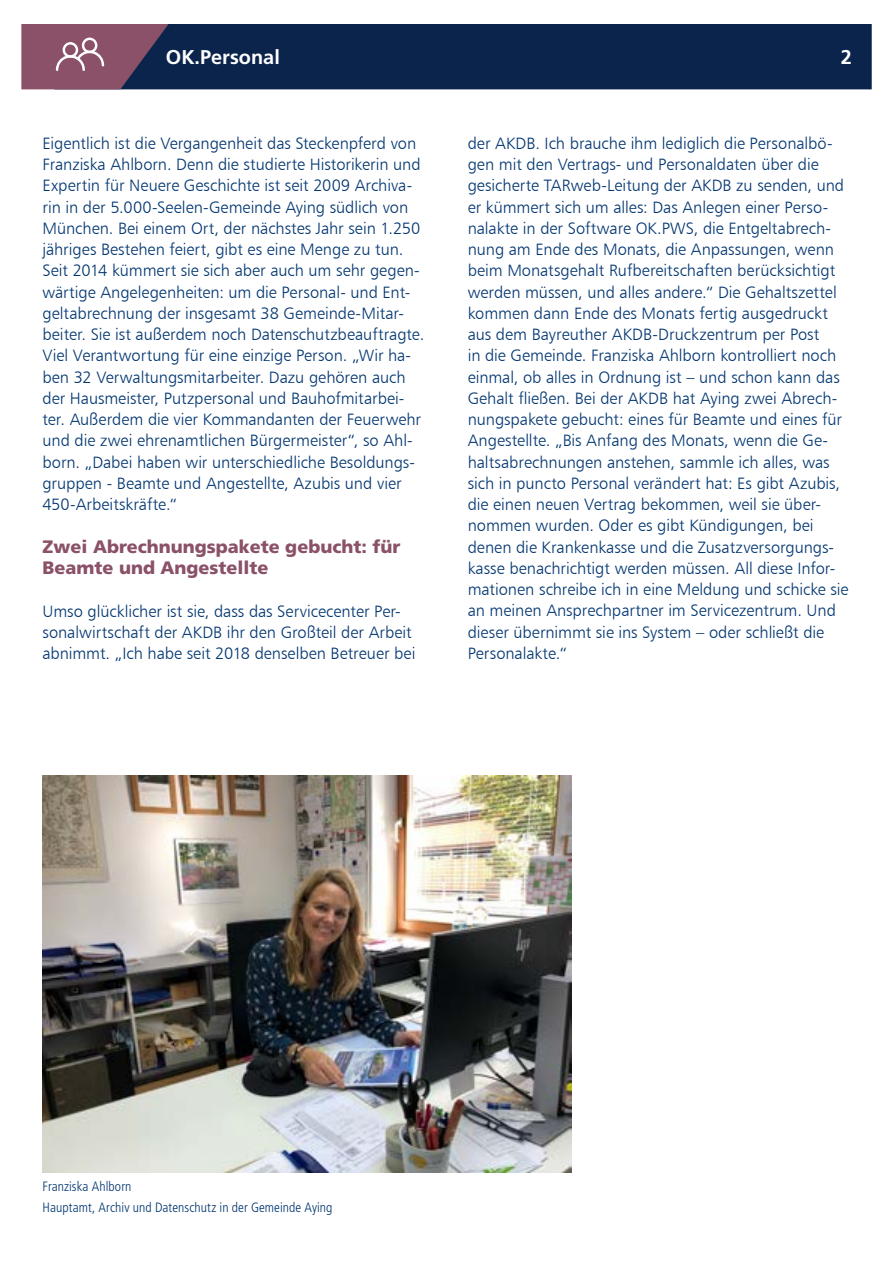
<style>
.page{position:relative;width:893px;height:1263px;background:#fff}
.page>*{position:absolute;margin:0;border:0;box-sizing:border-box;transform-origin:0 0}
.t1{font:700 19.95px "Frutiger LT Pro";color:#fff}
.t2{font:900 18px/21.3px "Frutiger LT Pro";color:#8a5168}
.t3{font:16.5px/21.3px "Humanist 777 BT Light B";letter-spacing:-.005em;color:#003570}
.t4{font:300 condensed 13.5px/21.3px "Frutiger LT Pro";letter-spacing:.005em;color:#003570}
</style>
<div class="page">
<div style="left:169px;top:24px;width:703px;height:65px;background:#0a244c"></div>
<svg style="left:21px;top:24px;width:148px;height:65px;background:#7a5169"></svg>
<img style="left:43px;top:776px;width:529px;height:397px">
<p class="t1" style="left:166px;top:45px;width:116px">OK.Personal</p>
<p class="t1" style="left:841px;top:45px;width:13px">2</p>
<p class="t3" style="left:43px;top:132px;width:383px">Eigentlich ist die Vergangenheit das Steckenpferd von Franziska Ahlborn. Denn die studierte Historikerin und Expertin für Neuere Geschichte ist seit 2009 Archiva&shy;rin in der 5.000-Seelen-Gemeinde Aying südlich von München. Bei einem Ort, der nächstes Jahr sein 1.250 jähriges Bestehen feiert, gibt es eine Menge zu tun.<br>Seit 2014 kümmert sie sich aber auch um sehr gegen&shy;wärtige Angelegenheiten: um die Personal- und Ent&shy;geltabrechnung der insgesamt 38 Gemeinde-Mitar&shy;beiter. Sie ist außerdem noch Datenschutzbeauftragte.<br>Viel Verantwortung für eine einzige Person. „Wir ha&shy;ben 32 Verwaltungsmitarbeiter. Dazu gehören auch der Hausmeister, Putzpersonal und Bauhofmitarbei&shy;ter. Außerdem die vier Kommandanten der Feuerwehr und die zwei ehrenamtlichen Bürgermeister“, so Ahl&shy;born. „Dabei haben wir unterschiedliche Besoldungs&shy;gruppen - Beamte und Angestellte, Azubis und vier 450-Arbeitskräfte.“</p>
<p class="t2" style="left:43px;top:536px;width:359px">Zwei Abrechnungspakete gebucht: für<br>Beamte und Angestellte</p>
<p class="t3" style="left:43px;top:600px;width:374px">Umso glücklicher ist sie, dass das Servicecenter Per&shy;sonalwirtschaft der AKDB ihr den Großteil der Arbeit abnimmt. „Ich habe seit 2018 denselben Betreuer bei</p>
<p class="t3" style="left:468px;top:132px;width:382px">der AKDB. Ich brauche ihm lediglich die Personalbö&shy;gen mit den Vertrags- und Personaldaten über die gesicherte TARweb-Leitung der AKDB zu senden, und er kümmert sich um alles: Das Anlegen einer Perso&shy;nalakte in der Software OK.PWS, die Entgeltabrech&shy;nung am Ende des Monats, die Anpassungen, wenn beim Monatsgehalt Rufbereitschaften berücksichtigt werden müssen, und alles andere.“ Die Gehaltszettel kommen dann Ende des Monats fertig ausgedruckt aus dem Bayreuther AKDB-Druckzentrum per Post<br>in die Gemeinde. Franziska Ahlborn kontrolliert noch einmal, ob alles in Ordnung ist – und schon kann das Gehalt fließen. Bei der AKDB hat Aying zwei Abrech&shy;nungspakete gebucht: eines für Beamte und eines für Angestellte. „Bis Anfang des Monats, wenn die Ge&shy;haltsabrechnungen anstehen, sammle ich alles, was sich in puncto Personal verändert hat: Es gibt Azubis, die einen neuen Vertrag bekommen, weil sie über&shy;nommen wurden. Oder es gibt Kündigungen, bei denen die Krankenkasse und die Zusatzversorgungs&shy;kasse benachrichtigt werden müssen. All diese Infor&shy;mationen schreibe ich in eine Meldung und schicke sie an meinen Ansprechpartner im Servicezentrum. Und dieser übernimmt sie ins System – oder schließt die Personalakte.“</p>
<p class="t4" style="left:43px;top:1175px;width:292px">Franziska Ahlborn<br>Hauptamt, Archiv und Datenschutz in der Gemeinde Aying</p>
</div>
